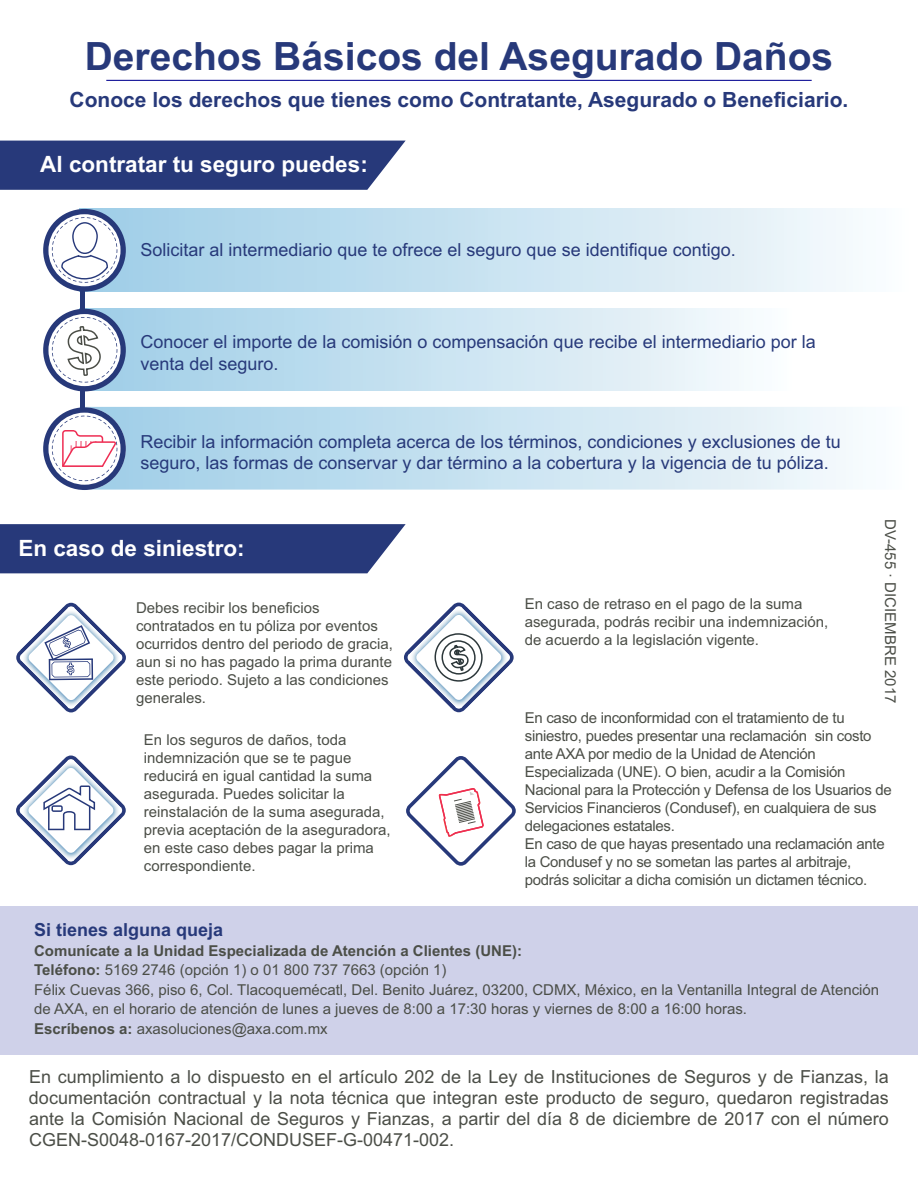
<style>
.page{position:relative;width:918px;height:1188px;background:#fff}
.page>*{position:absolute;margin:0;border:0;box-sizing:border-box;transform-origin:0 0}
.t1{font:700 39px "Arial";color:#27397a}
.t2{font:700 22.5px "Arial";color:#fff}
.t3{font:700 21px "Arial";color:#27397a}
.t4{font:18px/21.6px "Arial";color:#27397a}
.t5{font:18px/21px "Arial";color:#4b4e47;text-align:justify}
.t6{font:700 18px "Arial";color:#27397a}
.t7{font:15px/18px "Arial";color:#4b4e47}
.t8{font:15px/18px "Arial";letter-spacing:-.02em;color:#4b4e47}
.s1{font-weight:700}
</style>
<div class="page">
<hr style="left:106px;top:80px;width:706px;height:1px;background:#00008f">
<div style="left:0;top:141px;width:406px;height:49px;background:#27397a"></div>
<div style="left:0;top:524px;width:406px;height:49px;background:#27397a"></div>
<svg style="left:91px;top:407px;width:762px;height:83px"></svg>
<div style="left:80px;top:308px;width:720px;height:83px;background:linear-gradient(to right,#9bcbe5,#fafdfd)"></div>
<div style="left:80px;top:208px;width:838px;height:83px;background:linear-gradient(to right,#9ccbe6,#fafcfd)"></div>
<div style="left:0;top:906px;width:918px;height:149px;background:#cfd1e9"></div>
<div style="left:80px;top:288px;width:5px;height:160px;background:#27397a"></div>
<svg style="left:43px;top:209px;width:83px;height:83px"></svg>
<div style="left:43px;top:309px;width:83px;height:83px;background:#27397a;border-radius:50%"></div>
<svg style="left:48px;top:314px;width:73px;height:72px"></svg>
<div style="left:43px;top:407px;width:83px;height:83px;background:#27397a;border-radius:50%"></div>
<svg style="left:48px;top:412px;width:73px;height:73px"></svg>
<svg style="left:52px;top:317px;width:65px;height:66px"></svg>
<svg style="left:48px;top:215px;width:73px;height:68px"></svg>
<svg style="left:52px;top:416px;width:65px;height:65px"></svg>
<svg style="left:404px;top:603px;width:110px;height:109px"></svg>
<svg style="left:406px;top:756px;width:110px;height:110px"></svg>
<svg style="left:16px;top:603px;width:110px;height:109px"></svg>
<svg style="left:16px;top:756px;width:110px;height:109px"></svg>
<h1 class="t1" style="left:85px;top:31px;width:750px">Derechos Básicos del Asegurado Daños</h1>
<h3 class="t3" style="left:70px;top:86px;width:780px">Conoce los derechos que tienes como Contratante, Asegurado o Beneficiario.</h3>
<h2 class="t2" style="left:40px;top:150px;width:329px">Al contratar tu seguro puedes:</h2>
<p class="t4" style="left:141px;top:239px;width:597px">Solicitar al intermediario que te ofrece el seguro que se identifique contigo.</p>
<p class="t4" style="left:141px;top:331px;width:677px">Conocer el importe de la comisión o compensación que recibe el intermediario por la venta del seguro.</p>
<p class="t4" style="left:141px;top:431px;width:702px">Recibir la información completa acerca de los términos, condiciones y exclusiones de tu seguro, las formas de conservar y dar término a la cobertura y la vigencia de tu póliza.</p>
<h2 class="t2" style="left:18px;top:533px;width:228px">En caso de siniestro:</h2>
<p class="t7" style="left:136px;top:599px;width:258px">Debes recibir los beneficios contratados en tu póliza por eventos ocurridos dentro del periodo de gracia, aun si no has pagado la prima durante este periodo. Sujeto a las condiciones generales.</p>
<p class="t7" style="left:144px;top:731px;width:248px">En los seguros de daños, toda indemnización que se te pague reducirá en igual cantidad la suma asegurada. Puedes solicitar la reinstalación de la suma asegurada, previa aceptación de la aseguradora, en este caso debes pagar la prima correspondiente.</p>
<p class="t7" style="left:525px;top:595px;width:305px">En caso de retraso en el pago de la suma asegurada, podrás recibir una indemnización, de acuerdo a la legislación vigente.</p>
<p class="t7" style="left:899px;top:519px;width:186px;rotate:90deg">DV-455 · DICIEMBRE 2017</p>
<p class="t8" style="left:525px;top:709px;width:368px">En caso de inconformidad con el tratamiento de tu siniestro, puedes presentar una reclamación sin costo ante AXA por medio de la Unidad de Atención Especializada (UNE). O bien, acudir a la Comisión Nacional para la Protección y Defensa de los Usuarios de Servicios Financieros (Condusef), en cualquiera de sus delegaciones estatales.<br>En caso de que hayas presentado una reclamación ante la Condusef y no se sometan las partes al arbitraje, podrás solicitar a dicha comisión un dictamen técnico.</p>
<p class="t6" style="left:34px;top:918px;width:191px">Si tienes alguna queja</p>
<p class="t7" style="left:34px;top:941px;width:847px;line-height:19.5px"><span class="s1">Comunícate a la Unidad Especializada de Atención a Clientes (UNE):<br>Teléfono:</span> 5169 2746 (opción 1) o 01 800 737 7663 (opción 1)<br>Félix Cuevas 366, piso 6, Col. Tlacoquemécatl, Del. Benito Juárez, 03200, CDMX, México, en la Ventanilla Integral de Atención de AXA, en el horario de atención de lunes a jueves de 8:00 a 17:30 horas y viernes de 8:00 a 16:00 horas.<br><span class="s1">Escríbenos a:</span> axasoluciones@axa.com.mx</p>
<p class="t5" style="left:29px;top:1066px;width:862px">En cumplimiento a lo dispuesto en el artículo 202 de la Ley de Instituciones de Seguros y de Fianzas, la documentación contractual y la nota técnica que integran este producto de seguro, quedaron registradas ante la Comisión Nacional de Seguros y Fianzas, a partir del día 8 de diciembre de 2017 con el número CGEN-S0048-0167-2017/CONDUSEF-G-00471-002.</p>
</div>
